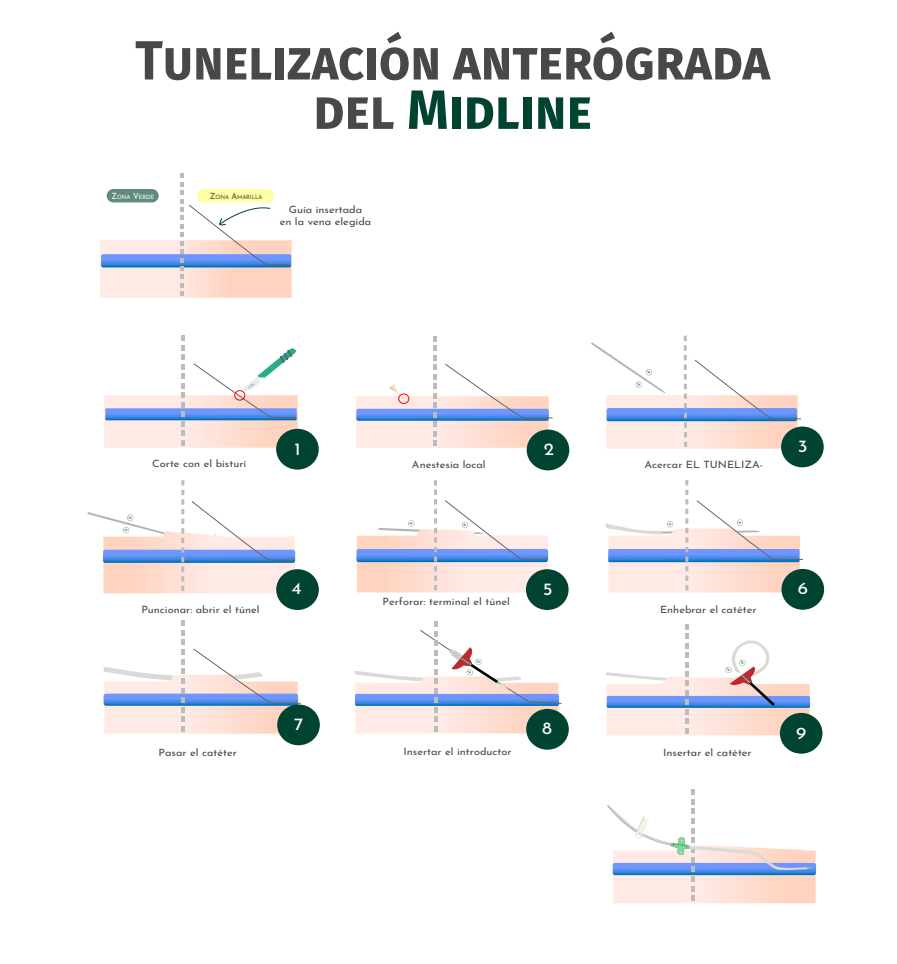
<style>
.page{position:relative;width:897px;height:964px;background:#fff}
.page>*{position:absolute;margin:0;border:0;box-sizing:border-box;transform-origin:0 0}
.t1{font:700 55.32px "Fira Sans";color:#004331;scale:.95 1}
.t2{font:700 55.2px "Fira Sans";color:#494848;scale:.93 1}
.t3{font:100 17.2px "Josefin Sans";color:#fff;scale:1.1 1}
.t4{font:100 10px/12px "Josefin Sans";color:#494848;text-align:center;scale:1.1 1}
.t5{font:100 5.88px "Josefin Sans";color:#4d4d4d;scale:.95 1}
.t6{font:100 5.88px "Josefin Sans";color:#fff;scale:.95 1}
.s1{font-size:55.32px}
.s2{color:#494848}
.s3{font-size:8.44px}
</style>
<div class="page">
<svg style="left:101px;top:173px;width:190px;height:125px"></svg>
<svg style="left:87px;top:480px;width:208px;height:113px"></svg>
<svg style="left:605px;top:480px;width:198px;height:112px"></svg>
<svg style="left:591px;top:335px;width:210px;height:114px"></svg>
<svg style="left:104px;top:336px;width:193px;height:111px"></svg>
<img style="left:241px;top:347px;width:55px;height:44px">
<div style="left:234px;top:390px;width:11px;height:10px;border:1px solid #f00;border-radius:50%"></div>
<svg style="left:356px;top:336px;width:197px;height:112px"></svg>
<div style="left:276px;top:428px;width:43px;height:41px;background:#004331;border-radius:50%"></div>
<div style="left:526px;top:429px;width:43px;height:41px;background:#004331;border-radius:50%"></div>
<div style="left:781px;top:426px;width:42px;height:41px;background:#004331;border-radius:50%"></div>
<div style="left:781px;top:568px;width:43px;height:41px;background:#004331;border-radius:50%"></div>
<svg style="left:103px;top:620px;width:198px;height:113px"></svg>
<svg style="left:354px;top:621px;width:209px;height:112px"></svg>
<svg style="left:606px;top:624px;width:204px;height:111px"></svg>
<svg style="left:607px;top:789px;width:209px;height:114px"></svg>
<div style="left:277px;top:704px;width:43px;height:41px;background:#004331;border-radius:50%"></div>
<div style="left:526px;top:708px;width:42px;height:41px;background:#004331;border-radius:50%"></div>
<div style="left:779px;top:712px;width:43px;height:41px;background:#004331;border-radius:50%"></div>
<div style="left:276px;top:569px;width:43px;height:41px;background:#004331;border-radius:50%"></div>
<div style="left:526px;top:569px;width:42px;height:41px;background:#004331;border-radius:50%"></div>
<svg style="left:356px;top:480px;width:192px;height:112px"></svg>
<div style="left:107px;top:189px;width:52px;height:13px;background:#618a7f;border-radius:7px"></div>
<div style="left:197px;top:189px;width:77px;height:13px;background:#fdffa2;border-radius:7px"></div>
<h2 class="t2" style="left:135px;top:14px;width:684px">TUNELIZACIÓN <span class="s1">ANTERÓGRADA</span></h2>
<h1 class="t1" style="left:313px;top:63px;width:295px"><span class="s2">DEL</span> MIDLINE</h1>
<p class="t6" style="left:111px;top:192px;width:46px"><span class="s3">Z</span>ONA <span class="s3">V</span>ERDE</p>
<p class="t5" style="left:210px;top:192px;width:57px"><span class="s3">Z</span>ONA <span class="s3">A</span>MARILLA</p>
<p class="t4" style="left:280px;top:203px;width:85px">Guía insertada<br>en la vena elegida</p>
<h3 class="t3" style="left:294px;top:436px;width:7px">1</h3>
<h3 class="t3" style="left:543px;top:435px;width:11px">2</h3>
<h3 class="t3" style="left:797px;top:433px;width:10px">3</h3>
<p class="t4" style="left:152px;top:457px;width:87px">Corte con el bisturí</p>
<p class="t4" style="left:412px;top:457px;width:69px">Anestesia local</p>
<p class="t4" style="left:644px;top:457px;width:109px">Acercar EL TUNELIZA-</p>
<h3 class="t3" style="left:291px;top:575px;width:11px">4</h3>
<h3 class="t3" style="left:542px;top:575px;width:10px">5</h3>
<h3 class="t3" style="left:797px;top:575px;width:11px">6</h3>
<p class="t4" style="left:382px;top:594px;width:117px">Perforar: terminal el túnel</p>
<p class="t4" style="left:141px;top:602px;width:109px">Puncionar: abrir el túnel</p>
<p class="t4" style="left:660px;top:602px;width:89px">Enhebrar el catéter</p>
<h3 class="t3" style="left:294px;top:711px;width:10px">7</h3>
<h3 class="t3" style="left:542px;top:715px;width:10px">8</h3>
<h3 class="t3" style="left:796px;top:719px;width:11px">9</h3>
<p class="t4" style="left:403px;top:744px;width:100px">Insertar el introductor</p>
<p class="t4" style="left:158px;top:745px;width:73px">Pasar el catéter</p>
<p class="t4" style="left:663px;top:745px;width:82px">Insertar el catéter</p>
</div>
